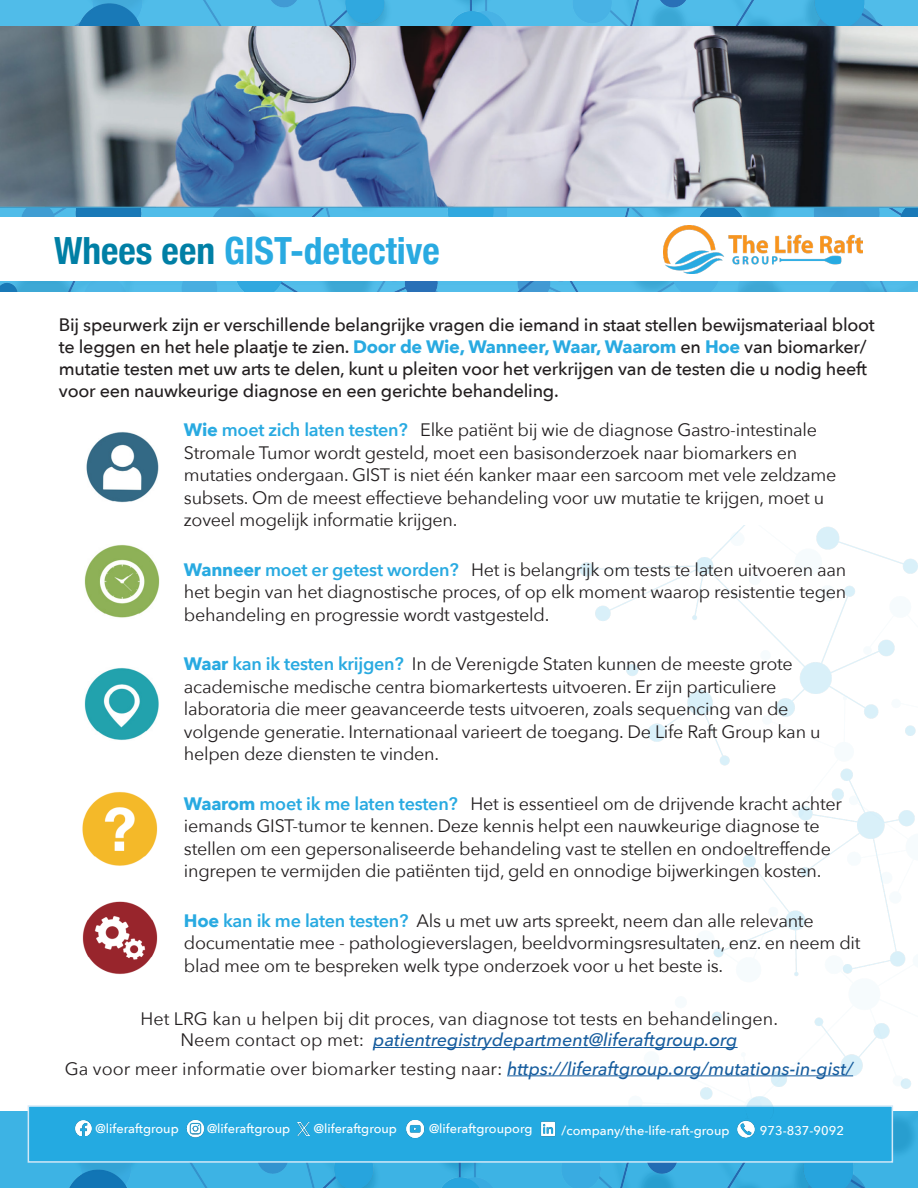
<style>
.page{position:relative;width:918px;height:1188px;background:#fff}
.page>*{position:absolute;margin:0;border:0;box-sizing:border-box;transform-origin:0 0}
.t1{font:700 condensed 37.5px "Helvetica Neue";color:#29aae1}
.t2{font:18px/22.5px "Avenir Next";letter-spacing:-.015em;color:#231f20}
.t3{font:500 18px/21.8px "Avenir Next";letter-spacing:-.015em;color:#231f20}
.t4{font:500 12.75px "Avenir Next";color:#fff}
.s1{color:#007fa5}
.s2{font-weight:700;color:#29aae1}
.s3{font-weight:600;color:#29aae1}
.s4{font-weight:500;font-style:italic;color:#175d9e}
</style>
<div class="page">
<img style="left:0;top:1111px;width:918px;height:77px">
<div style="left:28px;top:1105px;width:865px;height:58px;background:#24aae1;border:2px solid #d3e8f7"></div>
<img style="left:75px;top:1120px;width:17px;height:16px">
<img style="left:186px;top:1119px;width:19px;height:19px">
<img style="left:540px;top:1121px;width:16px;height:16px">
<img style="left:406px;top:1120px;width:19px;height:19px">
<img style="left:737px;top:1120px;width:18px;height:18px">
<img style="left:554px;top:525px;width:363px;height:594px">
<svg style="left:0;top:291px;width:918px;height:1px"></svg>
<img style="left:0;top:207px;width:918px;height:84px">
<hr style="left:373px;top:1047px;width:365px;height:1px;background:#175d9e">
<hr style="left:507px;top:1075px;width:346px;height:1px;background:#175d9e">
<img style="left:0;top:0;width:918px;height:27px">
<img style="left:86px;top:432px;width:73px;height:71px">
<img style="left:84px;top:545px;width:75px;height:73px">
<img style="left:83px;top:901px;width:74px;height:73px">
<img style="left:83px;top:792px;width:74px;height:74px">
<img style="left:85px;top:668px;width:74px;height:72px">
<img style="left:0;top:27px;width:918px;height:180px">
<div style="left:0;top:217px;width:918px;height:63px;background:#fff"></div>
<img style="left:663px;top:226px;width:200px;height:47px">
<svg style="left:297px;top:1123px;width:13px;height:12px"></svg>
<p class="t1" style="left:54px;top:220px;width:387px"><span class="s1">Whees een</span> GIST-detective</p>
<p class="t3" style="left:59px;top:314px;width:817px">Bij speurwerk zijn er verschillende belangrijke vragen die iemand in staat stellen bewijsmateriaal bloot te leggen en het hele plaatje te zien. <span class="s2">Door de Wie, Wanneer, Waar, Waarom</span> en <span class="s2">Hoe</span> van biomarker/ mutatie testen met uw arts te delen, kunt u pleiten voor het verkrijgen van de testen die u nodig heeft voor een nauwkeurige diagnose en een gerichte behandeling.</p>
<p class="t2" style="left:184px;top:418px;width:654px"><span class="s2">Wie</span> <span class="s3">moet zich laten testen?</span> Elke patiënt bij wie de diagnose Gastro-intestinale Stromale Tumor wordt gesteld, moet een basisonderzoek naar biomarkers en mutaties ondergaan. GIST is niet één kanker maar een sarcoom met vele zeldzame subsets. Om de meest effectieve behandeling voor uw mutatie te krijgen, moet u zoveel mogelijk informatie krijgen.</p>
<p class="t2" style="left:184px;top:557px;width:664px;text-align:justify"><span class="s2">Wanneer</span> <span class="s3">moet er getest worden?</span> Het is belangrijk om tests te laten uitvoeren aan het begin van het diagnostische proces, of op elk moment waarop resistentie tegen behandeling en progressie wordt vastgesteld.</p>
<p class="t2" style="left:184px;top:652px;width:638px"><span class="s2">Waar</span> <span class="s3">kan ik testen krijgen?</span> In de Verenigde Staten kunnen de meeste grote academische medische centra biomarkertests uitvoeren. Er zijn particuliere laboratoria die meer geavanceerde tests uitvoeren, zoals sequencing van de volgende generatie. Internationaal varieert de toegang. De Life Raft Group kan u helpen deze diensten te vinden.</p>
<p class="t2" style="left:184px;top:791px;width:660px"><span class="s2">Waarom</span> <span class="s3">moet ik me laten testen?</span> Het is essentieel om de drijvende kracht achter iemands GIST-tumor te kennen. Deze kennis helpt een nauwkeurige diagnose te stellen om een gepersonaliseerde behandeling vast te stellen en ondoeltreffende ingrepen te vermijden die patiënten tijd, geld en onnodige bijwerkingen kosten.</p>
<p class="t2" style="left:184px;top:908px;width:678px"><span class="s2">Hoe</span> <span class="s3">kan ik me laten testen?</span> Als u met uw arts spreekt, neem dan alle relevante documentatie mee - pathologieverslagen, beeldvormingsresultaten, enz. en neem dit blad mee om te bespreken welk type onderzoek voor u het beste is.</p>
<p class="t2" style="left:141px;top:1007px;width:639px;line-height:21.6px;text-align:center">Het LRG kan u helpen bij dit proces, van diagnose tot tests en behandelingen.<br>Neem contact op met: <span class="s4">patientregistrydepartment@liferaftgroup.org</span></p>
<p class="t2" style="left:65px;top:1056px;width:790px">Ga voor meer informatie over biomarker testing naar: <span class="s4">https://liferaftgroup.org/mutations-in-gist/</span></p>
<p class="t4" style="left:96px;top:1118px;width:85px">@liferaftgroup</p>
<p class="t4" style="left:207px;top:1118px;width:85px">@liferaftgroup</p>
<p class="t4" style="left:314px;top:1118px;width:85px">@liferaftgroup</p>
<p class="t4" style="left:429px;top:1118px;width:105px">@liferaftgrouporg</p>
<p class="t4" style="left:562px;top:1119px;width:170px">/company/the-life-raft-group</p>
<p class="t4" style="left:760px;top:1119px;width:86px">973-837-9092</p>
</div>
